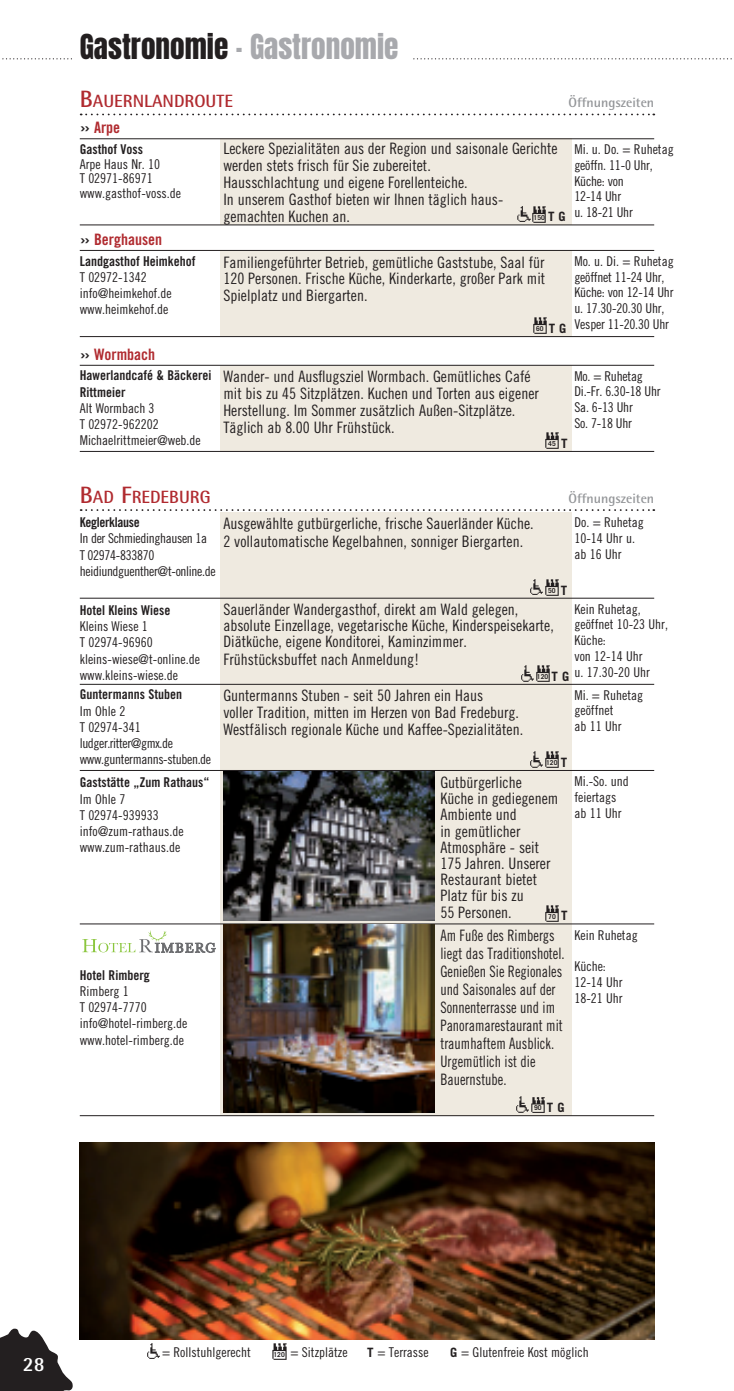
<style>
.page{position:relative;width:734px;height:1391px;background:#fff}
.page>*{position:absolute;margin:0;border:0;box-sizing:border-box;transform-origin:0 0}
.t1{font:29.25px "Anton";color:#a8a9ad}
.t2{font:700 20.25px "Rotis Semi Sans";color:#fff}
.t3{font:700 17.78px "Rotis Semi Sans";color:#b02a2f}
.t4{font:15.75px/16.9px "Trade Gothic Cond Eighteen";color:#231f20}
.t5{font:15.75px/18px "Trade Gothic Cond Eighteen";color:#231f20;scale:.9 1}
.t6{font:15.75px "Trade Gothic Bold Cond Twenty";color:#b02a2f}
.t7{font:13.5px/15.8px "Trade Gothic Cond Eighteen";color:#231f20}
.t8{font:13.5px/16.2px "Trade Gothic Bold Cond Twenty";color:#231f20}
.t9{font:13.5px/16.2px "Trade Gothic Cond Eighteen";letter-spacing:-.025em;color:#231f20}
.t10{font:700 13.5px "Rotis Semi Sans";color:#939598}
.t11{font:13.5px "Trade Gothic Bold Cond Twenty";letter-spacing:-.025em;color:#231f20}
.t12{font:700 6.75px "Trade Gothic";color:#231f20}
.s1{color:#231f20}
.s2{font-size:23.62px}
.s3{font-size:12.83px}
.s4{font-family:"Trade Gothic";font-weight:700;font-size:6.75px}
.s5{font-family:"Trade Gothic";font-weight:700;font-size:12.83px}
</style>
<div class="page">
<div style="left:220px;top:512px;width:351px;height:603px;background:#efeae0"></div>
<img style="left:530px;top:751px;width:29px;height:17px">
<svg style="left:81px;top:114px;width:573px;height:1px"></svg>
<div style="left:220px;top:139px;width:351px;height:86px;background:#efeae0"></div>
<div style="left:220px;top:250px;width:351px;height:86px;background:#efeae0"></div>
<div style="left:220px;top:365px;width:351px;height:86px;background:#efeae0"></div>
<hr style="left:80px;top:224px;width:574px;height:1px;background:#231f20">
<hr style="left:80px;top:336px;width:574px;height:1px;background:#231f20">
<hr style="left:80px;top:451px;width:574px;height:1px;background:#231f20">
<hr style="left:80px;top:684px;width:574px;height:1px;background:#231f20">
<hr style="left:80px;top:250px;width:574px;height:1px;background:#231f20">
<hr style="left:80px;top:365px;width:574px;height:1px;background:#231f20">
<img style="left:530px;top:579px;width:29px;height:17px">
<svg style="left:81px;top:509px;width:573px;height:2px"></svg>
<hr style="left:80px;top:598px;width:574px;height:1px;background:#231f20">
<hr style="left:80px;top:138px;width:574px;height:1px;background:#231f20">
<img style="left:517px;top:206px;width:29px;height:17px">
<img style="left:533px;top:317px;width:14px;height:17px">
<img style="left:545px;top:432px;width:14px;height:17px">
<img style="left:223px;top:771px;width:211px;height:149px">
<img style="left:545px;top:905px;width:14px;height:17px">
<hr style="left:80px;top:923px;width:574px;height:1px;background:#231f20">
<img style="left:272px;top:1343px;width:15px;height:17px">
<img style="left:147px;top:1343px;width:13px;height:16px">
<svg style="left:0;top:1328px;width:73px;height:62px"></svg>
<img style="left:521px;top:665px;width:29px;height:17px">
<img style="left:223px;top:924px;width:211px;height:188px">
<hr style="left:80px;top:1115px;width:574px;height:1px;background:#231f20">
<svg style="left:82px;top:930px;width:133px;height:22px"></svg>
<img style="left:516px;top:1096px;width:29px;height:17px">
<svg style="left:2px;top:58px;width:730px;height:1px"></svg>
<div style="left:73px;top:26px;width:338px;height:40px;background:#fff"></div>
<hr style="left:80px;top:770px;width:574px;height:1px;background:#231f20">
<img style="left:80px;top:1142px;width:574px;height:197px">
<h1 class="t1" style="left:80px;top:32px;width:320px"><span class="s1">GASTRONOMIE</span> . GASTRONOMIE</h1>
<p class="t3" style="left:80px;top:90px;width:155px"><span class="s2">B</span>AUERNLANDROUTE</p>
<p class="t10" style="left:568px;top:94px;width:87px">Öffnungszeiten</p>
<p class="t6" style="left:80px;top:118px;width:42px"><span class="s1">››</span> Arpe</p>
<p class="t8" style="left:80px;top:141px;width:65px">Gasthof Voss</p>
<p class="t7" style="left:80px;top:156px;width:103px;line-height:14.6px">Arpe Haus Nr. 10<br>T 02971-86971 www.gasthof-voss.de</p>
<p class="t6" style="left:80px;top:230px;width:84px"><span class="s1">››</span> Berghausen</p>
<p class="t8" style="left:80px;top:253px;width:117px">Landgasthof Heimkehof</p>
<p class="t7" style="left:80px;top:269px;width:93px">T 02972-1342 info@heimkehof.de www.heimkehof.de</p>
<p class="t6" style="left:80px;top:344px;width:77px"><span class="s1">››</span> Wormbach</p>
<p class="t8" style="left:80px;top:367px;width:133px">Hawerlandcafé &amp; Bäckerei<br>Rittmeier</p>
<p class="t7" style="left:80px;top:400px;width:123px">Alt Wormbach 3<br>T 02972-962202<br>Michaelrittmeier@web.de</p>
<p class="t4" style="left:223px;top:140px;width:335px">Leckere Spezialitäten aus der Region und saisonale Gerichte werden stets frisch für Sie zubereitet.<br>Hausschlachtung und eigene Forellenteiche.<br>In unserem Gasthof bieten wir Ihnen täglich haus&shy;gemachten Kuchen an.</p>
<p class="t12" style="left:533px;top:213px;width:34px">150 <span class="s3">T G</span></p>
<p class="t7" style="left:574px;top:141px;width:101px">Mi. u. Do. = Ruhetag geöffn. 11-0 Uhr,<br>Küche: von<br>12-14 Uhr<br>u. 18-21 Uhr</p>
<p class="t4" style="left:223px;top:253px;width:323px;text-align:justify">Familiengeführter Betrieb, gemütliche Gaststube, Saal für 120 Personen. Frische Küche, Kinderkarte, großer Park mit Spielplatz und Biergarten.</p>
<p class="t7" style="left:574px;top:253px;width:101px">Mo. u. Di. = Ruhetag geöffnet 11-24 Uhr,<br>Küche: von 12-14 Uhr u. 17.30-20.30 Uhr,<br>Vesper 11-20.30 Uhr</p>
<p class="t12" style="left:536px;top:324px;width:32px">60 <span class="s3">T G</span></p>
<p class="t4" style="left:223px;top:368px;width:317px">Wander- und Ausflugsziel Wormbach. Gemütliches Café mit bis zu 45 Sitzplätzen. Kuchen und Torten aus eigener Herstellung. Im Sommer zusätzlich Außen-Sitzplätze.<br>Täglich ab 8.00 Uhr Frühstück.</p>
<p class="t7" style="left:574px;top:368px;width:88px">Mo. = Ruhetag<br>Di.-Fr. 6.30-18 Uhr<br>Sa. 6-13 Uhr<br>So. 7-18 Uhr</p>
<p class="t12" style="left:548px;top:439px;width:21px">45 <span class="s3">T</span></p>
<p class="t3" style="left:80px;top:486px;width:132px"><span class="s2">B</span>AD <span class="s2">F</span>REDEBURG</p>
<p class="t10" style="left:568px;top:490px;width:87px">Öffnungszeiten</p>
<p class="t11" style="left:80px;top:514px;width:61px">Keglerklause</p>
<p class="t9" style="left:80px;top:530px;width:137px">In der Schmiedinghausen 1a<br>T 02974-833870 heidiundguenther@t-online.de</p>
<p class="t8" style="left:80px;top:602px;width:92px">Hotel Kleins Wiese</p>
<p class="t7" style="left:80px;top:618px;width:122px">Kleins Wiese 1<br>T 02974-96960 kleins-wiese@t-online.de www.kleins-wiese.de</p>
<p class="t8" style="left:80px;top:686px;width:104px">Guntermanns Stuben</p>
<p class="t9" style="left:80px;top:702px;width:133px">Im Ohle 2<br>T 02974-341 ludger.ritter@gmx.de www.guntermanns-stuben.de</p>
<p class="t8" style="left:80px;top:774px;width:131px">Gaststätte „Zum Rathaus“</p>
<p class="t7" style="left:80px;top:790px;width:105px">Im Ohle 7<br>T 02974-939933 info@zum-rathaus.de www.zum-rathaus.de</p>
<p class="t8" style="left:80px;top:966px;width:72px">Hotel Rimberg</p>
<p class="t7" style="left:80px;top:982px;width:109px">Rimberg 1<br>T 02974-7770 info@hotel-rimberg.de www.hotel-rimberg.de</p>
<p class="t4" style="left:223px;top:514px;width:312px;line-height:18px">Ausgewählte gutbürgerliche, frische Sauerländer Küche.<br>2 vollautomatische Kegelbahnen, sonniger Biergarten.</p>
<p class="t7" style="left:574px;top:514px;width:71px">Do. = Ruhetag<br>10-14 Uhr u. ab 16 Uhr</p>
<p class="t12" style="left:548px;top:586px;width:21px">50 <span class="s3">T</span></p>
<p class="t4" style="left:223px;top:601px;width:332px;line-height:15.8px">Sauerländer Wandergasthof, direkt am Wald gelegen, absolute Einzellage, vegetarische Küche, Kinderspeisekarte,<br>Diätküche, eigene Konditorei, Kaminzimmer.</p>
<p class="t4" style="left:223px;top:650px;width:197px">Frühstücksbuffet nach Anmeldung!</p>
<p class="t7" style="left:574px;top:600px;width:95px">Kein Ruhetag, geöffnet 10-23 Uhr,<br>Küche:<br>von 12-14 Uhr<br>u. 17.30-20 Uhr</p>
<p class="t12" style="left:537px;top:672px;width:34px">120 <span class="s3">T G</span></p>
<p class="t4" style="left:223px;top:687px;width:301px">Guntermanns Stuben - seit 50 Jahren ein Haus<br>voller Tradition, mitten im Herzen von Bad Fredeburg.<br>Westfälisch regionale Küche und Kaffee-Spezialitäten.</p>
<p class="t7" style="left:574px;top:687px;width:70px">Mi. = Ruhetag geöffnet<br>ab 11 Uhr</p>
<p class="t12" style="left:546px;top:758px;width:23px">120 <span class="s3">T</span></p>
<p class="t4" style="left:440px;top:774px;width:119px;line-height:16.2px">Gutbürgerliche<br>Küche in gediegenem<br>Ambiente und<br>in gemütlicher<br>Atmosphäre - seit<br>175 Jahren. Unserer<br>Restaurant bietet<br>Platz für bis zu<br>55 Personen.</p>
<p class="t7" style="left:574px;top:773px;width:56px">Mi.-So. und feiertags ab 11 Uhr</p>
<p class="t12" style="left:548px;top:912px;width:21px">70 <span class="s3">T</span></p>
<p class="t5" style="left:440px;top:926px;width:140px">Am Fuße des Rimbergs liegt das Traditionshotel.<br>Genießen Sie Regionales und Saisonales auf der<br>Sonnenterrasse und im<br>Panoramarestaurant mit traumhaftem Ausblick.<br>Urgemütlich ist die<br>Bauernstube.</p>
<p class="t12" style="left:534px;top:1103px;width:32px">90 <span class="s3">T G</span></p>
<p class="t7" style="left:574px;top:926px;width:65px">Kein Ruhetag</p>
<p class="t7" style="left:574px;top:958px;width:50px">Küche:<br>12-14 Uhr<br>18-21 Uhr</p>
<p class="t2" style="left:23px;top:1351px;width:23px">28</p>
<p class="t7" style="left:162px;top:1344px;width:90px">= Rollstuhlgerecht</p>
<p class="t7" style="left:273px;top:1344px;width:76px"><span class="s4">120</span> = Sitzplätze</p>
<p class="t7" style="left:367px;top:1344px;width:63px"><span class="s5">T</span> = Terrasse</p>
<p class="t7" style="left:450px;top:1344px;width:140px"><span class="s5">G</span> = Glutenfreie Kost möglich</p>
</div>
